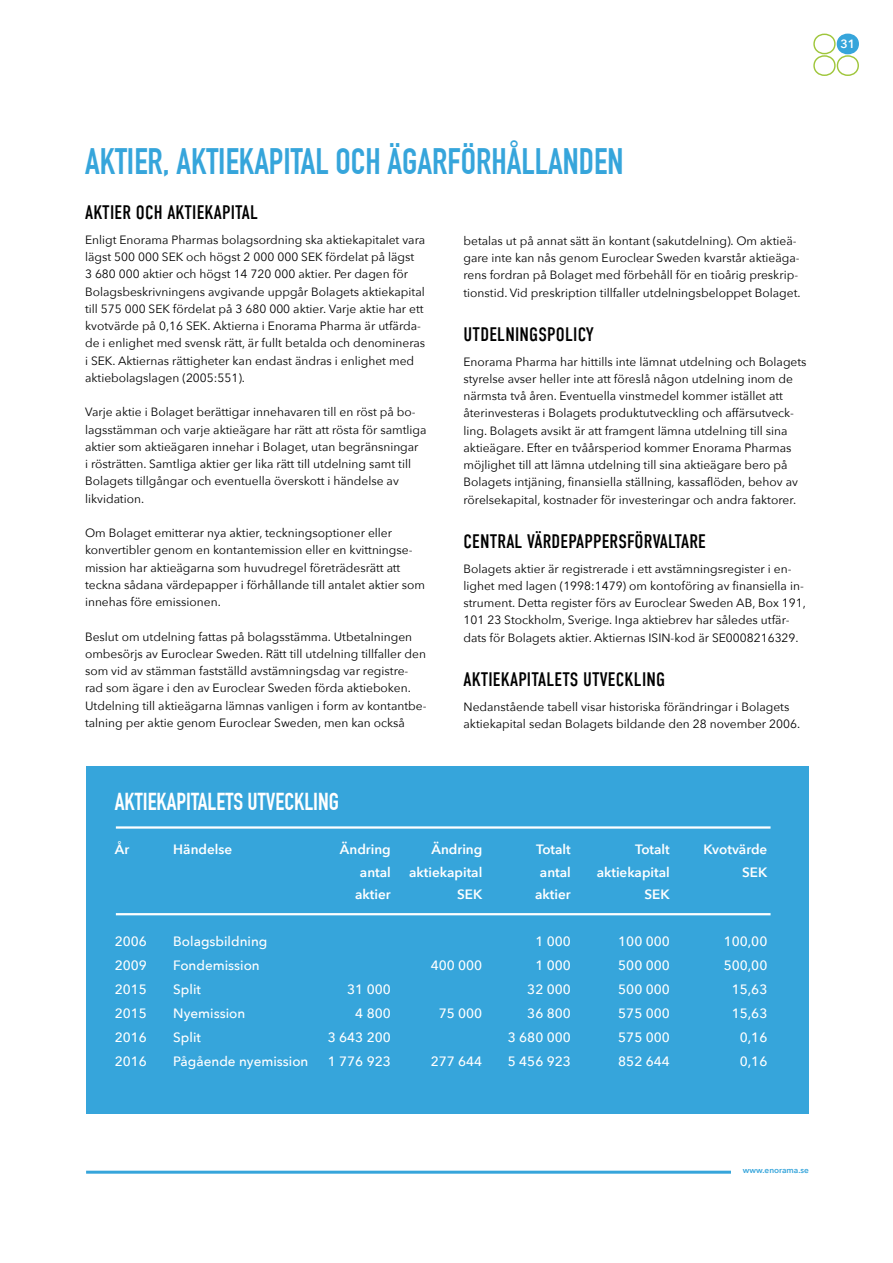
<style>
.page{position:relative;width:893px;height:1263px;background:#fff}
.page>*{position:absolute;margin:0;border:0;box-sizing:border-box;transform-origin:0 0}
.t1{font:700 36px "DIN Condensed";color:#36a5db}
.t2{font:700 24px "DIN Condensed";color:#fff}
.t3{font:19.5px "DIN Condensed";letter-spacing:.01em;color:#000}
.t4{font:500 13.5px "Avenir Next";color:#fff}
.t5{font:600 13.5px "Avenir Next";color:#fff}
.t6{font:12px/17.2px "Avenir Next";color:#000}
.t7{font:600 12px "Avenir Next";color:#fff}
.t8{font:600 8.25px "Avenir Next";color:#36a5db}
</style>
<div class="page">
<div style="left:86px;top:766px;width:723px;height:347px;background:#36a5db"></div>
<hr style="left:116px;top:913px;width:654px;height:2px;background:#fff">
<hr style="left:116px;top:826px;width:654px;height:3px;background:#fff">
<svg style="left:813px;top:34px;width:23px;height:42px"></svg>
<div style="left:837px;top:34px;width:21px;height:20px;background:#36a5db;border-radius:50%"></div>
<div style="left:837px;top:34px;width:22px;height:20px;border:1px solid #36a5db;border-radius:50%"></div>
<div style="left:837px;top:55px;width:22px;height:21px;border:1px solid #9fc63b;border-radius:50%"></div>
<hr style="left:86px;top:1171px;width:645px;height:3px;background:#36a5db">
<p class="t7" style="left:840px;top:34px;width:16px">31</p>
<h1 class="t1" style="left:85px;top:141px;width:540px">AKTIER, AKTIEKAPITAL OCH ÄGARFÖRHÅLLANDEN</h1>
<h3 class="t3" style="left:85px;top:202px;width:174px">AKTIER OCH AKTIEKAPITAL</h3>
<p class="t6" style="left:85px;top:231px;width:342px">Enligt Enorama Pharmas bolagsordning ska aktiekapitalet vara lägst 500 000 SEK och högst 2 000 000 SEK fördelat på lägst<br>3 680 000 aktier och högst 14 720 000 aktier. Per dagen för Bolagsbeskrivningens avgivande uppgår Bolagets aktiekapital till 575 000 SEK fördelat på 3 680 000 aktier. Varje aktie har ett kvotvärde på 0,16 SEK. Aktierna i Enorama Pharma är utfärda&shy;de i enlighet med svensk rätt, är fullt betalda och denomineras i SEK. Aktiernas rättigheter kan endast ändras i enlighet med aktiebolagslagen (2005:551).</p>
<p class="t6" style="left:85px;top:403px;width:343px">Varje aktie i Bolaget berättigar innehavaren till en röst på bo&shy;lagsstämman och varje aktieägare har rätt att rösta för samtliga aktier som aktieägaren innehar i Bolaget, utan begränsningar<br>i rösträtten. Samtliga aktier ger lika rätt till utdelning samt till Bolagets tillgångar och eventuella överskott i händelse av likvidation.</p>
<p class="t6" style="left:85px;top:524px;width:342px">Om Bolaget emitterar nya aktier, teckningsoptioner eller konvertibler genom en kontantemission eller en kvittningse&shy;mission har aktieägarna som huvudregel företrädesrätt att teckna sådana värdepapper i förhållande till antalet aktier som innehas före emissionen.</p>
<p class="t6" style="left:85px;top:627px;width:343px">Beslut om utdelning fattas på bolagsstämma. Utbetalningen ombesörjs av Euroclear Sweden. Rätt till utdelning tillfaller den som vid av stämman fastställd avstämningsdag var registre&shy;rad som ägare i den av Euroclear Sweden förda aktieboken.<br>Utdelning till aktieägarna lämnas vanligen i form av kontantbe&shy;talning per aktie genom Euroclear Sweden, men kan också</p>
<p class="t6" style="left:463px;top:231px;width:339px">betalas ut på annat sätt än kontant (sakutdelning). Om aktieä&shy;gare inte kan nås genom Euroclear Sweden kvarstår aktieäga&shy;rens fordran på Bolaget med förbehåll för en tioårig preskrip&shy;tionstid. Vid preskription tillfaller utdelningsbeloppet Bolaget.</p>
<h3 class="t3" style="left:464px;top:323px;width:132px">UTDELNINGSPOLICY</h3>
<p class="t6" style="left:463px;top:352px;width:345px">Enorama Pharma har hittills inte lämnat utdelning och Bolagets styrelse avser heller inte att föreslå någon utdelning inom de närmsta två åren. Eventuella vinstmedel kommer istället att återinvesteras i Bolagets produktutveckling och affärsutveck&shy;ling. Bolagets avsikt är att framgent lämna utdelning till sina aktieägare. Efter en tvåårsperiod kommer Enorama Pharmas möjlighet till att lämna utdelning till sina aktieägare bero på Bolagets intjäning, finansiella ställning, kassaflöden, behov av rörelsekapital, kostnader för investeringar och andra faktorer.</p>
<h3 class="t3" style="left:464px;top:530px;width:244px">CENTRAL VÄRDEPAPPERSFÖRVALTARE</h3>
<p class="t6" style="left:463px;top:559px;width:344px">Bolagets aktier är registrerade i ett avstämningsregister i en&shy;lighet med lagen (1998:1479) om kontoföring av finansiella in&shy;strument. Detta register förs av Euroclear Sweden AB, Box 191, 101 23 Stockholm, Sverige. Inga aktiebrev har således utfär&shy;dats för Bolagets aktier. Aktiernas ISIN-kod är SE0008216329.</p>
<h3 class="t3" style="left:464px;top:668px;width:203px">AKTIEKAPITALETS UTVECKLING</h3>
<p class="t6" style="left:463px;top:697px;width:338px">Nedanstående tabell visar historiska förändringar i Bolagets aktiekapital sedan Bolagets bildande den 28 november 2006.</p>
<h2 class="t2" style="left:115px;top:788px;width:226px">AKTIEKAPITALETS UTVECKLING</h2>
<p class="t5" style="left:115px;top:838px;width:16px">År</p>
<p class="t5" style="left:173px;top:838px;width:60px">Händelse</p>
<p class="t5" style="left:340px;top:838px;width:52px">Ändring</p>
<p class="t5" style="left:431px;top:838px;width:52px">Ändring</p>
<p class="t5" style="left:536px;top:838px;width:36px">Totalt</p>
<p class="t5" style="left:635px;top:838px;width:36px">Totalt</p>
<p class="t5" style="left:703px;top:838px;width:65px">Kvotvärde</p>
<p class="t5" style="left:360px;top:861px;width:32px">antal</p>
<p class="t5" style="left:409px;top:861px;width:75px">aktiekapital</p>
<p class="t5" style="left:540px;top:861px;width:32px">antal</p>
<p class="t5" style="left:597px;top:861px;width:75px">aktiekapital</p>
<p class="t5" style="left:742px;top:861px;width:27px">SEK</p>
<p class="t5" style="left:355px;top:883px;width:37px">aktier</p>
<p class="t5" style="left:457px;top:883px;width:27px">SEK</p>
<p class="t5" style="left:535px;top:883px;width:37px">aktier</p>
<p class="t5" style="left:645px;top:883px;width:27px">SEK</p>
<p class="t4" style="left:115px;top:930px;width:34px">2006</p>
<p class="t4" style="left:173px;top:930px;width:96px">Bolagsbildning</p>
<p class="t4" style="left:535px;top:930px;width:37px">1 000</p>
<p class="t4" style="left:618px;top:930px;width:53px">100 000</p>
<p class="t4" style="left:724px;top:930px;width:45px">100,00</p>
<p class="t4" style="left:115px;top:954px;width:34px">2009</p>
<p class="t4" style="left:173px;top:954px;width:88px">Fondemission</p>
<p class="t4" style="left:431px;top:954px;width:53px">400 000</p>
<p class="t4" style="left:535px;top:954px;width:37px">1 000</p>
<p class="t4" style="left:618px;top:954px;width:53px">500 000</p>
<p class="t4" style="left:724px;top:954px;width:45px">500,00</p>
<p class="t4" style="left:115px;top:978px;width:34px">2015</p>
<p class="t4" style="left:173px;top:978px;width:29px">Split</p>
<p class="t4" style="left:347px;top:978px;width:45px">31 000</p>
<p class="t4" style="left:527px;top:978px;width:45px">32 000</p>
<p class="t4" style="left:618px;top:978px;width:53px">500 000</p>
<p class="t4" style="left:732px;top:978px;width:37px">15,63</p>
<p class="t4" style="left:115px;top:1002px;width:34px">2015</p>
<p class="t4" style="left:173px;top:1002px;width:74px">Nyemission</p>
<p class="t4" style="left:355px;top:1002px;width:37px">4 800</p>
<p class="t4" style="left:439px;top:1002px;width:45px">75 000</p>
<p class="t4" style="left:527px;top:1002px;width:45px">36 800</p>
<p class="t4" style="left:618px;top:1002px;width:53px">575 000</p>
<p class="t4" style="left:732px;top:1002px;width:37px">15,63</p>
<p class="t4" style="left:115px;top:1026px;width:34px">2016</p>
<p class="t4" style="left:173px;top:1026px;width:29px">Split</p>
<p class="t4" style="left:328px;top:1026px;width:64px">3 643 200</p>
<p class="t4" style="left:508px;top:1026px;width:64px">3 680 000</p>
<p class="t4" style="left:618px;top:1026px;width:53px">575 000</p>
<p class="t4" style="left:740px;top:1026px;width:29px">0,16</p>
<p class="t4" style="left:115px;top:1050px;width:34px">2016</p>
<p class="t4" style="left:173px;top:1050px;width:137px">Pågående nyemission</p>
<p class="t4" style="left:328px;top:1050px;width:64px">1 776 923</p>
<p class="t4" style="left:431px;top:1050px;width:53px">277 644</p>
<p class="t4" style="left:508px;top:1050px;width:64px">5 456 923</p>
<p class="t4" style="left:618px;top:1050px;width:53px">852 644</p>
<p class="t4" style="left:740px;top:1050px;width:29px">0,16</p>
<p class="t8" style="left:743px;top:1163px;width:68px">www.enorama.se</p>
</div>
